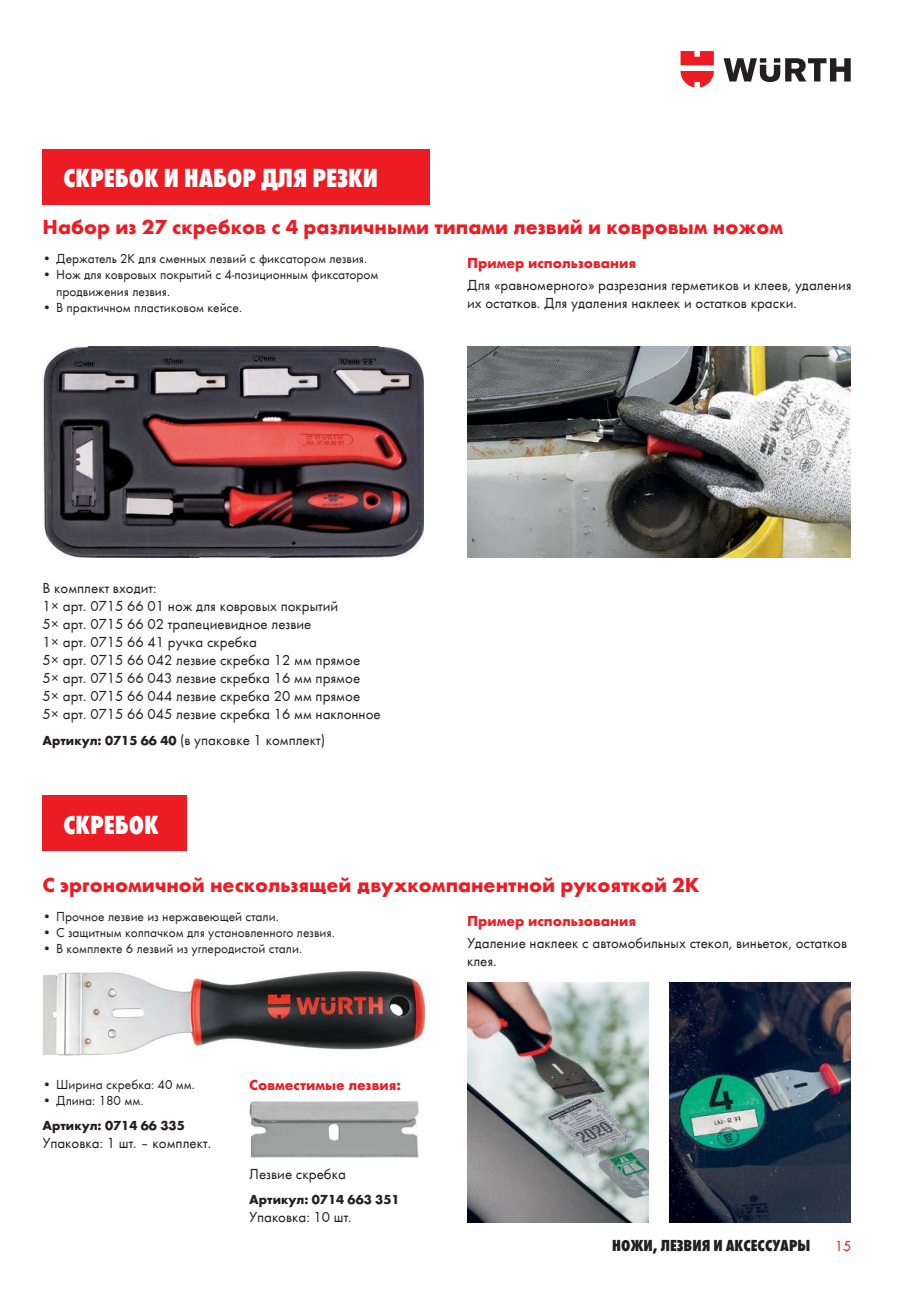
<style>
.page{position:relative;width:906px;height:1289px;background:#fff}
.page>*{position:absolute;margin:0;border:0;box-sizing:border-box;transform-origin:0 0}
.t1{font:27px "Wuerth Extra Bold Cond Caps";color:#fff}
.t2{font:700 21px "Wuerth";color:#ed1c24}
.t3{font:16.5px "Wuerth Extra Bold Cond Caps";color:#231f20}
.t4{font:15px/18px "Wuerth";color:#231f20}
.t5{font:700 15px "Wuerth";color:#ed1c24}
.t6{font:15px "Wuerth";color:#ed1c24}
.t7{font:13.5px/16.2px "Wuerth";color:#231f20}
.t8{font:700 13.5px "Wuerth";color:#231f20}
.s1{font-weight:700;font-size:13.5px}
</style>
<div class="page">
<div style="left:43px;top:149px;width:387px;height:55px;background:#ed1c24"></div>
<div style="left:43px;top:795px;width:144px;height:55px;background:#ed1c24"></div>
<img style="left:43px;top:347px;width:380px;height:210px">
<img style="left:467px;top:347px;width:383px;height:210px">
<img style="left:43px;top:971px;width:383px;height:84px">
<img style="left:249px;top:1100px;width:169px;height:56px">
<img style="left:467px;top:982px;width:181px;height:240px">
<img style="left:669px;top:982px;width:181px;height:240px">
<svg style="left:723px;top:58px;width:127px;height:24px"></svg>
<svg style="left:680px;top:51px;width:34px;height:36px"></svg>
<h1 class="t1" style="left:64px;top:159px;width:316px">СКРЕБОК И НАБОР ДЛЯ РЕЗКИ</h1>
<h2 class="t2" style="left:43px;top:212px;width:742px">Набор из 27 скребков с 4 различными типами лезвий и ковровым ножом</h2>
<p class="t7" style="left:43px;top:250px;width:326px">• Держатель 2K для сменных лезвий с фиксатором лезвия.</p>
<p class="t7" style="left:56px;top:266px;width:324px;text-indent:-14px">• Нож для ковровых покрытий с 4-позиционным фиксатором продвижения лезвия.</p>
<p class="t7" style="left:43px;top:298px;width:201px">• В практичном пластиковом кейсе.</p>
<p class="t5" style="left:467px;top:251px;width:170px">Пример использования</p>
<p class="t4" style="left:467px;top:275px;width:386px">Для «равномерного» разрезания герметиков и клеев, удаления их остатков. Для удаления наклеек и остатков краски.</p>
<p class="t4" style="left:43px;top:578px;width:340px">В комплект входит:<br>1× арт. 0715 66 01 нож для ковровых покрытий<br>5× арт. 0715 66 02 трапециевидное лезвие<br>1× арт. 0715 66 41 ручка скребка<br>5× арт. 0715 66 042 лезвие скребка 12 мм прямое<br>5× арт. 0715 66 043 лезвие скребка 16 мм прямое<br>5× арт. 0715 66 044 лезвие скребка 20 мм прямое<br>5× арт. 0715 66 045 лезвие скребка 16 мм наклонное</p>
<p class="t4" style="left:43px;top:730px;width:284px"><span class="s1">Артикул: 0715 66 40</span> (в упаковке 1 комплект)</p>
<h1 class="t1" style="left:64px;top:805px;width:97px">СКРЕБОК</h1>
<h2 class="t2" style="left:43px;top:869px;width:658px">С эргономичной нескользящей двухкомпанентной рукояткой 2К</h2>
<p class="t7" style="left:43px;top:907px;width:238px">• Прочное лезвие из нержавеющей стали.</p>
<p class="t7" style="left:43px;top:923px;width:294px">• С защитным колпачком для установленного лезвия.</p>
<p class="t7" style="left:43px;top:939px;width:261px">• В комплекте 6 лезвий из углеродистой стали.</p>
<p class="t5" style="left:467px;top:909px;width:170px">Пример использования</p>
<p class="t4" style="left:467px;top:933px;width:382px">Удаление наклеек с автомобильных стекол, виньеток, остатков клея.</p>
<p class="t7" style="left:43px;top:1075px;width:154px">• Ширина скребка: 40 мм.</p>
<p class="t7" style="left:43px;top:1091px;width:102px">• Длина: 180 мм.</p>
<p class="t8" style="left:43px;top:1115px;width:144px">Артикул: 0714 66 335</p>
<p class="t4" style="left:43px;top:1132px;width:170px">Упаковка: 1 шт. – комплект.</p>
<p class="t5" style="left:249px;top:1073px;width:153px">Совместимые лезвия:</p>
<p class="t4" style="left:249px;top:1164px;width:98px">Лезвие скребка</p>
<p class="t8" style="left:249px;top:1189px;width:152px">Артикул: 0714 663 351</p>
<p class="t4" style="left:249px;top:1207px;width:104px">Упаковка: 10 шт.</p>
<p class="t3" style="left:612px;top:1233px;width:200px">Ножи, лезвия и аксессуары</p>
<p class="t6" style="left:835px;top:1235px;width:18px">15</p>
</div>
